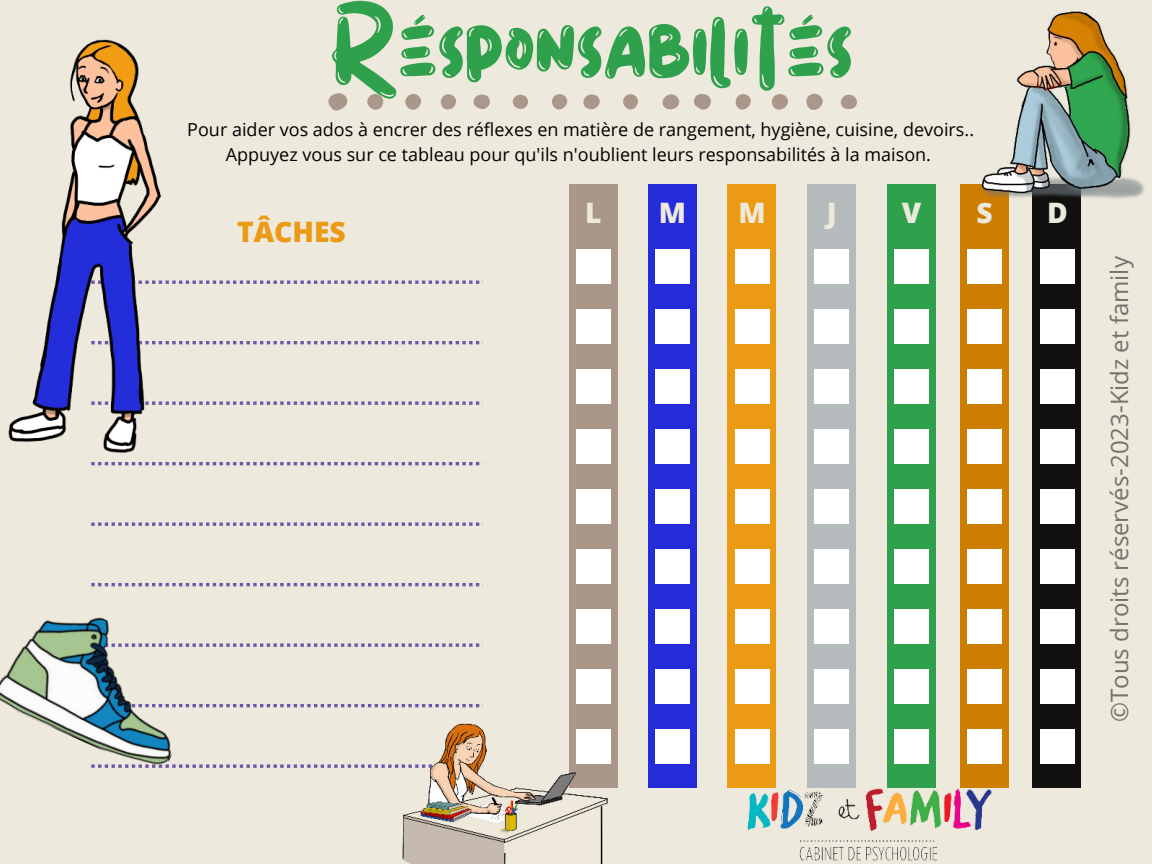
<style>
.page{position:relative;width:1152px;height:864px;background:#ede9dd}
.page>*{position:absolute;margin:0;border:0;box-sizing:border-box;transform-origin:0 0}
.t1{font:122.1px "Stella";color:#2fa14d}
.t2{font:800 28.2px "Open Sans";color:#ede9dd}
.t3{font:800 28.2px "Open Sans";color:#ec9913}
.t4{font:24px "Open Sans";color:#73726b}
.t5{font:18px/24.8px "Open Sans";color:#000;text-align:center}
</style>
<div class="page">
<svg style="left:694px;top:94px;width:17px;height:16px"></svg>
<div style="left:806px;top:94px;width:17px;height:16px;background:#ab968a;border-radius:50%"></div>
<div style="left:772px;top:94px;width:16px;height:16px;background:#ab968a;border-radius:8px"></div>
<div style="left:367px;top:94px;width:16px;height:16px;background:#ab968a;border-radius:50%"></div>
<svg style="left:662px;top:94px;width:18px;height:16px"></svg>
<div style="left:405px;top:94px;width:16px;height:16px;background:#ab968a;border-radius:50%"></div>
<div style="left:583px;top:94px;width:17px;height:15px;background:#ab968a;border-radius:50%"></div>
<svg style="left:473px;top:95px;width:17px;height:14px"></svg>
<div style="left:736px;top:94px;width:15px;height:16px;background:#ab968a;border-radius:7px"></div>
<svg style="left:841px;top:95px;width:16px;height:14px"></svg>
<div style="left:552px;top:94px;width:15px;height:16px;background:#ab968a;border-radius:50%"></div>
<svg style="left:441px;top:94px;width:15px;height:15px"></svg>
<svg style="left:623px;top:94px;width:15px;height:15px"></svg>
<div style="left:513px;top:95px;width:15px;height:14px;background:#ab968a;border-radius:50%"></div>
<div style="left:569px;top:184px;width:49px;height:603px;background:#ab968a"></div>
<div style="left:648px;top:184px;width:48px;height:603px;background:#232cd8"></div>
<div style="left:727px;top:184px;width:48px;height:603px;background:#ec9913"></div>
<div style="left:807px;top:184px;width:48px;height:603px;background:#b5babd"></div>
<div style="left:887px;top:184px;width:48px;height:603px;background:#2fa14d"></div>
<div style="left:960px;top:184px;width:48px;height:603px;background:#cd7d00"></div>
<div style="left:1033px;top:184px;width:48px;height:603px;background:#10100e"></div>
<svg style="left:368px;top:280px;width:115px;height:4px"></svg>
<svg style="left:368px;top:341px;width:115px;height:3px"></svg>
<svg style="left:368px;top:401px;width:115px;height:4px"></svg>
<svg style="left:368px;top:462px;width:115px;height:3px"></svg>
<svg style="left:91px;top:522px;width:392px;height:4px"></svg>
<svg style="left:91px;top:583px;width:392px;height:3px"></svg>
<svg style="left:212px;top:643px;width:271px;height:4px"></svg>
<svg style="left:212px;top:704px;width:271px;height:3px"></svg>
<svg style="left:212px;top:764px;width:184px;height:4px"></svg>
<div style="left:576px;top:249px;width:35px;height:35px;background:#fff"></div>
<div style="left:576px;top:309px;width:35px;height:35px;background:#fff"></div>
<div style="left:576px;top:369px;width:35px;height:35px;background:#fff"></div>
<div style="left:576px;top:429px;width:35px;height:35px;background:#fff"></div>
<div style="left:576px;top:489px;width:35px;height:35px;background:#fff"></div>
<div style="left:576px;top:549px;width:35px;height:35px;background:#fff"></div>
<div style="left:576px;top:609px;width:35px;height:35px;background:#fff"></div>
<div style="left:576px;top:669px;width:35px;height:35px;background:#fff"></div>
<div style="left:576px;top:730px;width:35px;height:34px;background:#fff"></div>
<div style="left:655px;top:249px;width:35px;height:35px;background:#fff"></div>
<div style="left:655px;top:309px;width:35px;height:35px;background:#fff"></div>
<div style="left:655px;top:369px;width:35px;height:35px;background:#fff"></div>
<div style="left:655px;top:429px;width:35px;height:35px;background:#fff"></div>
<div style="left:655px;top:489px;width:35px;height:35px;background:#fff"></div>
<div style="left:655px;top:549px;width:35px;height:35px;background:#fff"></div>
<div style="left:655px;top:609px;width:35px;height:35px;background:#fff"></div>
<div style="left:655px;top:669px;width:35px;height:35px;background:#fff"></div>
<div style="left:655px;top:730px;width:35px;height:34px;background:#fff"></div>
<div style="left:735px;top:249px;width:34px;height:35px;background:#fff"></div>
<div style="left:735px;top:309px;width:34px;height:35px;background:#fff"></div>
<div style="left:735px;top:369px;width:34px;height:35px;background:#fff"></div>
<div style="left:735px;top:429px;width:34px;height:35px;background:#fff"></div>
<div style="left:735px;top:489px;width:34px;height:35px;background:#fff"></div>
<div style="left:735px;top:549px;width:34px;height:35px;background:#fff"></div>
<div style="left:735px;top:609px;width:34px;height:35px;background:#fff"></div>
<div style="left:735px;top:669px;width:34px;height:35px;background:#fff"></div>
<div style="left:735px;top:730px;width:34px;height:34px;background:#fff"></div>
<div style="left:814px;top:249px;width:35px;height:35px;background:#fff"></div>
<div style="left:814px;top:309px;width:35px;height:35px;background:#fff"></div>
<div style="left:814px;top:369px;width:35px;height:35px;background:#fff"></div>
<div style="left:814px;top:429px;width:35px;height:35px;background:#fff"></div>
<div style="left:814px;top:489px;width:35px;height:35px;background:#fff"></div>
<div style="left:814px;top:549px;width:35px;height:35px;background:#fff"></div>
<div style="left:814px;top:609px;width:35px;height:35px;background:#fff"></div>
<div style="left:814px;top:669px;width:35px;height:35px;background:#fff"></div>
<div style="left:814px;top:730px;width:35px;height:34px;background:#fff"></div>
<div style="left:894px;top:249px;width:35px;height:35px;background:#fff"></div>
<div style="left:894px;top:309px;width:35px;height:35px;background:#fff"></div>
<div style="left:894px;top:369px;width:35px;height:35px;background:#fff"></div>
<div style="left:894px;top:429px;width:35px;height:35px;background:#fff"></div>
<div style="left:894px;top:489px;width:35px;height:35px;background:#fff"></div>
<div style="left:894px;top:549px;width:35px;height:35px;background:#fff"></div>
<div style="left:894px;top:609px;width:35px;height:35px;background:#fff"></div>
<div style="left:894px;top:669px;width:35px;height:35px;background:#fff"></div>
<div style="left:894px;top:730px;width:35px;height:34px;background:#fff"></div>
<div style="left:967px;top:249px;width:35px;height:35px;background:#fff"></div>
<div style="left:967px;top:309px;width:35px;height:35px;background:#fff"></div>
<div style="left:967px;top:369px;width:35px;height:35px;background:#fff"></div>
<div style="left:967px;top:429px;width:35px;height:35px;background:#fff"></div>
<div style="left:967px;top:489px;width:35px;height:35px;background:#fff"></div>
<div style="left:967px;top:549px;width:35px;height:35px;background:#fff"></div>
<div style="left:967px;top:609px;width:35px;height:35px;background:#fff"></div>
<div style="left:967px;top:669px;width:35px;height:35px;background:#fff"></div>
<div style="left:967px;top:730px;width:35px;height:34px;background:#fff"></div>
<div style="left:1040px;top:249px;width:35px;height:35px;background:#fff"></div>
<div style="left:1040px;top:309px;width:35px;height:35px;background:#fff"></div>
<div style="left:1040px;top:369px;width:35px;height:35px;background:#fff"></div>
<div style="left:1040px;top:429px;width:35px;height:35px;background:#fff"></div>
<div style="left:1040px;top:489px;width:35px;height:35px;background:#fff"></div>
<div style="left:1040px;top:549px;width:35px;height:35px;background:#fff"></div>
<div style="left:1040px;top:609px;width:35px;height:35px;background:#fff"></div>
<div style="left:1040px;top:669px;width:35px;height:35px;background:#fff"></div>
<div style="left:1040px;top:730px;width:35px;height:34px;background:#fff"></div>
<img style="left:935px;top:11px;width:210px;height:213px">
<img style="left:8px;top:39px;width:357px;height:427px">
<img style="left:728px;top:778px;width:266px;height:83px">
<img style="left:0;top:617px;width:210px;height:151px">
<img style="left:396px;top:723px;width:214px;height:141px">
<h1 class="t1" style="left:332px;top:-11px;width:524px">Résponsabilités</h1>
<p class="t5" style="left:187px;top:117px;width:788px">Pour aider vos ados à encrer des réflexes en matière de rangement, hygiène, cuisine, devoirs..<br>Appuyez vous sur ce tableau pour qu'ils n'oublient leurs responsabilités à la maison.</p>
<h2 class="t3" style="left:237px;top:210px;width:110px">TÂCHES</h2>
<h2 class="t2" style="left:585px;top:192px;width:18px">L</h2>
<h2 class="t2" style="left:659px;top:192px;width:29px">M</h2>
<h2 class="t2" style="left:738px;top:192px;width:29px">M</h2>
<h2 class="t2" style="left:827px;top:192px;width:11px">J</h2>
<h2 class="t2" style="left:902px;top:192px;width:21px">V</h2>
<h2 class="t2" style="left:977px;top:192px;width:18px">S</h2>
<h2 class="t2" style="left:1047px;top:192px;width:22px">D</h2>
<h3 class="t4" style="left:1103px;top:722px;width:467px;rotate:-90deg">©Tous droits réservés-2023-Kidz et family</h3>
</div>
